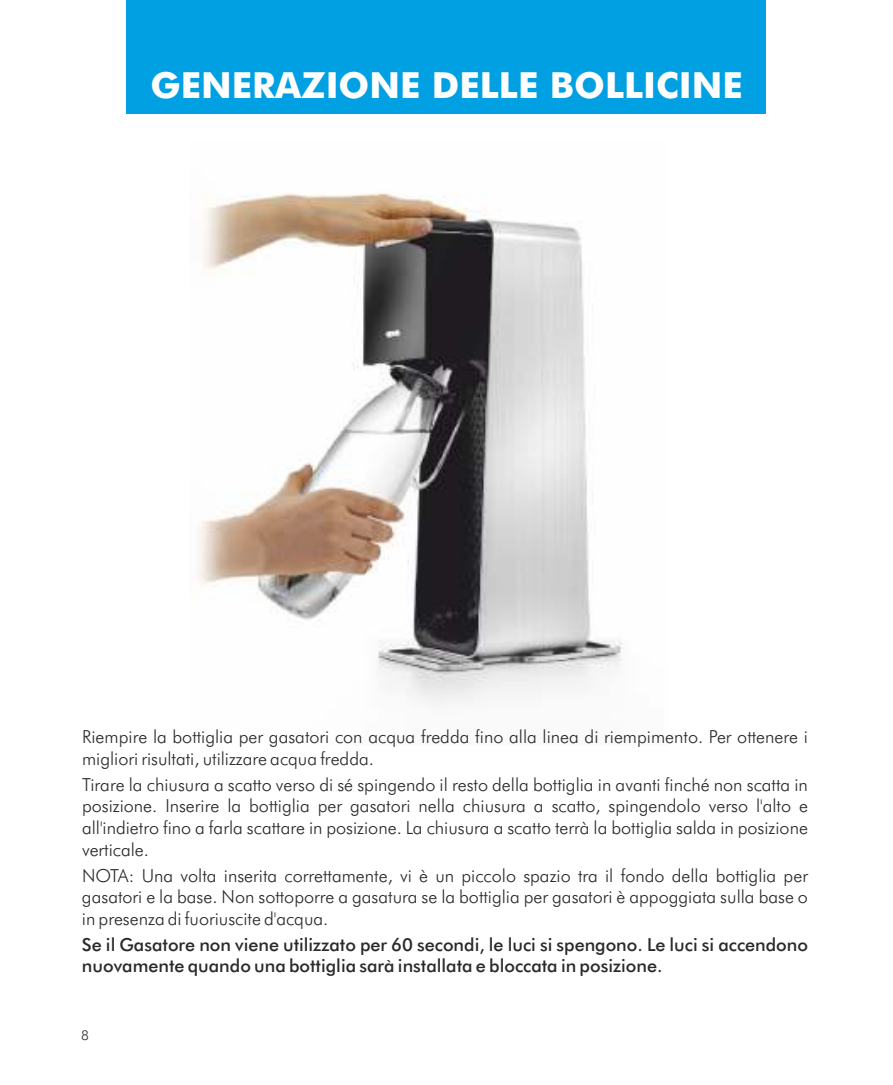
<style>
.page{position:relative;width:893px;height:1085px;background:#fff}
.page>*{position:absolute;margin:0;border:0;box-sizing:border-box;transform-origin:0 0}
.t1{font:700 36px "Futura BT";color:#fefefe}
.t2{font:300 18px/21.6px "Futura BT";color:#2b2a29;text-align:justify}
.t3{font:500 18px/21.6px "Futura BT";color:#2b2a29}
.t4{font:300 13.5px "Futura BT";color:#2b2a29}
</style>
<div class="page">
<img style="left:197px;top:193px;width:426px;height:512px">
<div style="left:127px;top:0;width:639px;height:114px;background:#00a0e3"></div>
<h1 class="t1" style="left:150px;top:71px;width:594px">GENERAZIONE DELLE BOLLICINE</h1>
<p class="t2" style="left:82px;top:727px;width:727px">Riempire la bottiglia per gasatori con acqua fredda fino alla linea di riempimento. Per ottenere i migliori risultati, utilizzare acqua fredda.</p>
<p class="t2" style="left:82px;top:775px;width:727px">Tirare la chiusura a scatto verso di sé spingendo il resto della bottiglia in avanti finché non scatta in posizione. Inserire la bottiglia per gasatori nella chiusura a scatto, spingendolo verso l'alto e all'indietro fino a farla scattare in posizione. La chiusura a scatto terrà la bottiglia salda in posizione verticale.</p>
<p class="t2" style="left:82px;top:865px;width:727px">NOTA: Una volta inserita correttamente, vi è un piccolo spazio tra il fondo della bottiglia per gasatori e la base. Non sottoporre a gasatura se la bottiglia per gasatori è appoggiata sulla base o in presenza di fuoriuscite d'acqua.</p>
<p class="t3" style="left:82px;top:935px;width:727px">Se il Gasatore non viene utilizzato per 60 secondi, le luci si spengono. Le luci si accendono nuovamente quando una bottiglia sarà installata e bloccata in posizione.</p>
<p class="t4" style="left:81px;top:1029px;width:9px">8</p>
</div>
